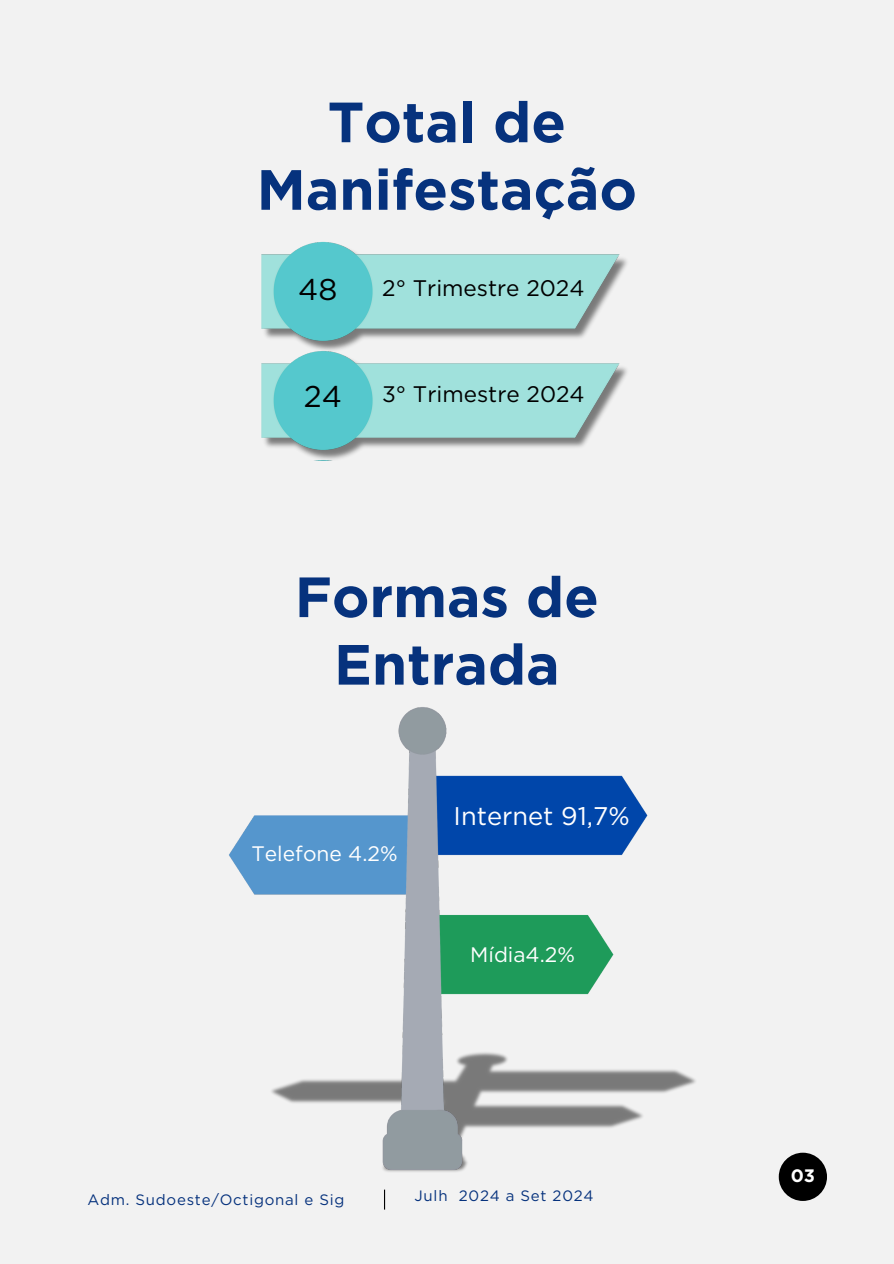
<style>
.page{position:relative;width:894px;height:1264px;background:#fff}
.page>*{position:absolute;margin:0;border:0;box-sizing:border-box;transform-origin:0 0}
.t1{font:700 56.55px/67.5px "Gotham";color:#06327d;text-align:center}
.t2{font:30px "Gotham";color:#000}
.t3{font:25.5px "Gotham";color:#fff}
.t4{font:22.5px "Gotham";color:#000}
.t5{font:21px "Gotham";color:#fff}
.t6{font:700 18px "Gotham";color:#fff}
.t7{font:15px "Gotham";letter-spacing:.05em;color:#06327d}
</style>
<div class="page">
<div style="left:0;top:0;width:893px;height:1263px;background:#f2f2f2"></div>
<div style="left:778px;top:1152px;width:48px;height:48px;background:#000;border-radius:50%"></div>
<img style="left:261px;top:241px;width:366px;height:220px">
<img style="left:229px;top:707px;width:467px;height:502px">
<svg style="left:384px;top:1189px;width:1px;height:20px"></svg>
<h3 class="t1" style="left:256px;top:88px;width:382px">Total de<br>Manifestação</h3>
<h1 class="t2" style="left:298px;top:271px;width:41px">48</h1>
<p class="t2" style="left:304px;top:378px;width:40px">24</p>
<p class="t4" style="left:382px;top:275px;width:204px">2° Trimestre 2024</p>
<h2 class="t4" style="left:382px;top:380px;width:204px">3° Trimestre 2024</h2>
<p class="t1" style="left:295px;top:563px;width:305px">Formas de<br>Entrada</p>
<h3 class="t5" style="left:251px;top:840px;width:148px">Telefone 4.2%</h3>
<h3 class="t3" style="left:453px;top:800px;width:177px">Internet 91,7%</h3>
<p class="t5" style="left:470px;top:941px;width:106px">Mídia4.2%</p>
<h3 class="t7" style="left:88px;top:1190px;width:258px">Adm. Sudoeste/Octigonal e Sig</h3>
<p class="t7" style="left:414px;top:1186px;width:180px">Julh 2024 a Set 2024</p>
<p class="t6" style="left:790px;top:1165px;width:26px">03</p>
</div>
